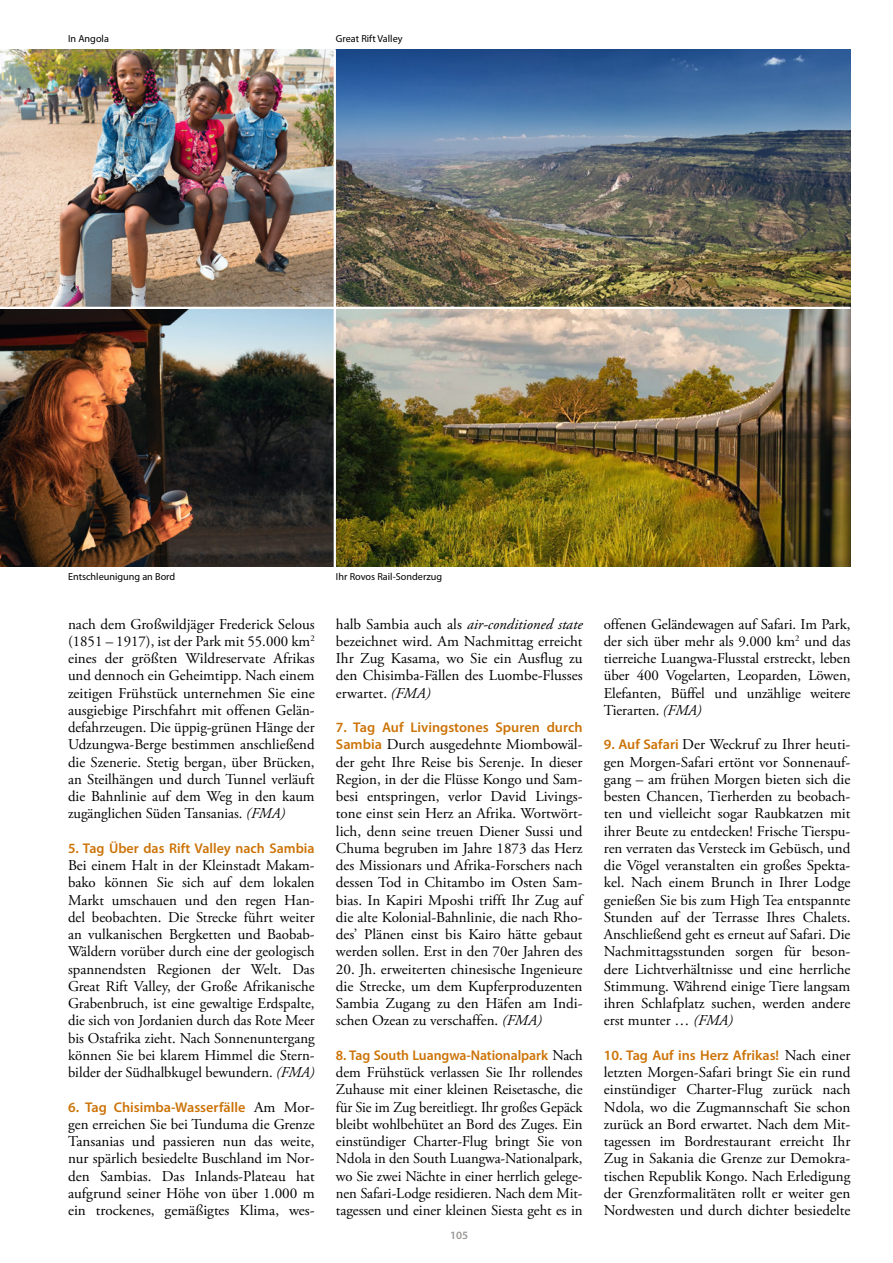
<style>
.page{position:relative;width:893px;height:1263px;background:#fff}
.page>*{position:absolute;margin:0;border:0;box-sizing:border-box;transform-origin:0 0}
.t1{font:15px/17.2px "Adobe Garamond Pro";color:#000;text-align:justify}
.t2{font:600 14.1px "Myriad Pro";color:#cc7307}
.t3{font:600 11.25px "Myriad Pro";color:#9a9897}
.t4{font:10.2px "Myriad Pro";color:#000}
.s1{font-style:italic}
.s2{font-family:"Adobe Garamond Pro";font-weight:400;font-size:15px;color:#000}
.s3{font-family:"Myriad Pro";font-weight:600;font-size:14.1px;color:#cc7307}
</style>
<div class="page">
<img style="left:1px;top:49px;width:849px;height:517px">
<hr style="left:334px;top:49px;width:2px;height:518px;background:#fff">
<img style="left:0;top:49px;width:1px;height:517px">
<hr style="left:0;top:307px;width:850px;height:2px;background:#fff">
<p class="t4" style="left:68px;top:33px;width:42px">In Angola</p>
<p class="t4" style="left:336px;top:33px;width:68px">Great Rift Valley</p>
<p class="t4" style="left:68px;top:571px;width:109px">Entschleunigung an Bord</p>
<p class="t1" style="left:68px;top:616px;width:248px">nach dem Großwildjäger Frederick Selous (1851 – 1917), ist der Park mit 55.000 km<sup>2 </sup>eines der größten Wildreservate Afrikas und dennoch ein Geheimtipp. Nach einem zeitigen Frühstück unternehmen Sie eine ausgiebige Pirschfahrt mit offenen Gelän&shy;defahrzeugen. Die üppig-grünen Hänge der Udzungwa-Berge bestimmen anschließend die Szenerie. Stetig bergan, über Brücken, an Steilhängen und durch Tunnel verläuft die Bahnlinie auf dem Weg in den kaum zugänglichen Süden Tansanias. <span class="s1">(FMA)</span></p>
<p class="t2" style="left:68px;top:840px;width:248px">5. Tag Über das Rift Valley nach Sambia</p>
<p class="t1" style="left:68px;top:857px;width:248px">Bei einem Halt in der Kleinstadt Makam&shy;bako können Sie sich auf dem lokalen Markt umschauen und den regen Han&shy;del beobachten. Die Strecke führt weiter an vulkanischen Bergketten und Baobab-Wäldern vorüber durch eine der geologisch spannendsten Regionen der Welt. Das Great Rift Valley, der Große Afrikanische Grabenbruch, ist eine gewaltige Erdspalte, die sich von Jordanien durch das Rote Meer bis Ostafrika zieht. Nach Sonnenuntergang können Sie bei klarem Himmel die Stern&shy;bilder der Südhalbkugel bewundern. <span class="s1">(FMA)</span></p>
<p class="t2" style="left:68px;top:1099px;width:248px">6. Tag Chisimba-Wasserfälle <span class="s2">Am Mor-</span></p>
<p class="t1" style="left:68px;top:1116px;width:248px">gen erreichen Sie bei Tunduma die Grenze Tansanias und passieren nun das weite, nur spärlich besiedelte Buschland im Nor&shy;den Sambias. Das Inlands-Plateau hat aufgrund seiner Höhe von über 1.000 m ein trockenes, gemäßigtes Klima, wes-</p>
<p class="t4" style="left:336px;top:571px;width:108px">Ihr Rovos Rail-Sonderzug</p>
<p class="t1" style="left:336px;top:616px;width:248px">halb Sambia auch als <span class="s1">air-conditioned state </span>bezeichnet wird. Am Nachmittag erreicht Ihr Zug Kasama, wo Sie ein Ausflug zu den Chisimba-Fällen des Luombe-Flusses erwartet. <span class="s1">(FMA)</span></p>
<p class="t2" style="left:336px;top:720px;width:248px">7. Tag Auf Livingstones Spuren durch</p>
<p class="t1" style="left:336px;top:736px;width:248px"><span class="s3">Sambia</span> Durch ausgedehnte Miombowäl&shy;der geht Ihre Reise bis Serenje. In dieser Region, in der die Flüsse Kongo und Sam&shy;besi entspringen, verlor David Livings&shy;tone einst sein Herz an Afrika. Wortwört&shy;lich, denn seine treuen Diener Sussi und Chuma begruben im Jahre 1873 das Herz des Missionars und Afrika-Forschers nach dessen Tod in Chitambo im Osten Sam&shy;bias. In Kapiri Mposhi trifft Ihr Zug auf die alte Kolonial-Bahnlinie, die nach Rho&shy;des’ Plänen einst bis Kairo hätte gebaut werden sollen. Erst in den 70er Jahren des</p>
<p class="t1" style="left:336px;top:961px;width:248px">20. Jh. erweiterten chinesische Ingenieure die Strecke, um dem Kupferproduzenten Sambia Zugang zu den Häfen am Indi&shy;schen Ozean zu verschaffen. <span class="s1">(FMA)</span></p>
<p class="t2" style="left:336px;top:1047px;width:248px">8. Tag South Luangwa-Nationalpark <span class="s2">Nach</span></p>
<p class="t1" style="left:336px;top:1064px;width:248px">dem Frühstück verlassen Sie Ihr rollendes Zuhause mit einer kleinen Reisetasche, die für Sie im Zug bereitliegt. Ihr großes Gepäck bleibt wohlbehütet an Bord des Zuges. Ein einstündiger Charter-Flug bringt Sie von Ndola in den South Luangwa-Nationalpark, wo Sie zwei Nächte in einer herrlich gelege&shy;nen Safari-Lodge residieren. Nach dem Mit&shy;tagessen und einer kleinen Siesta geht es in</p>
<p class="t3" style="left:450px;top:1229px;width:20px">105</p>
<p class="t1" style="left:604px;top:616px;width:248px">offenen Geländewagen auf Safari. Im Park, der sich über mehr als 9.000 km<sup>2</sup> und das tierreiche Luangwa-Flusstal erstreckt, leben über 400 Vogelarten, Leoparden, Löwen, Elefanten, Büffel und unzählige weitere Tierarten. <span class="s1">(FMA)</span></p>
<p class="t1" style="left:604px;top:736px;width:248px"><span class="s3">9. Auf Safari</span> Der Weckruf zu Ihrer heuti&shy;gen Morgen-Safari ertönt vor Sonnenauf&shy;gang – am frühen Morgen bieten sich die besten Chancen, Tierherden zu beobach&shy;ten und vielleicht sogar Raubkatzen mit ihrer Beute zu entdecken! Frische Tierspu&shy;ren verraten das Versteck im Gebüsch, und die Vögel veranstalten ein großes Spekta&shy;kel. Nach einem Brunch in Ihrer Lodge genießen Sie bis zum High Tea entspannte Stunden auf der Terrasse Ihres Chalets.<br>Anschließend geht es erneut auf Safari. Die Nachmittagsstunden sorgen für beson&shy;dere Lichtverhältnisse und eine herrliche Stimmung. Während einige Tiere langsam ihren Schlafplatz suchen, werden andere erst munter … <span class="s1">(FMA)</span></p>
<p class="t2" style="left:604px;top:1047px;width:248px">10. Tag Auf ins Herz Afrikas! <span class="s2">Nach einer</span></p>
<p class="t1" style="left:604px;top:1064px;width:248px">letzten Morgen-Safari bringt Sie ein rund einstündiger Charter-Flug zurück nach Ndola, wo die Zugmannschaft Sie schon zurück an Bord erwartet. Nach dem Mit&shy;tagessen im Bordrestaurant erreicht Ihr Zug in Sakania die Grenze zur Demokra&shy;tischen Republik Kongo. Nach Erledigung der Grenzformalitäten rollt er weiter gen Nordwesten und durch dichter besiedelte</p>
</div>
